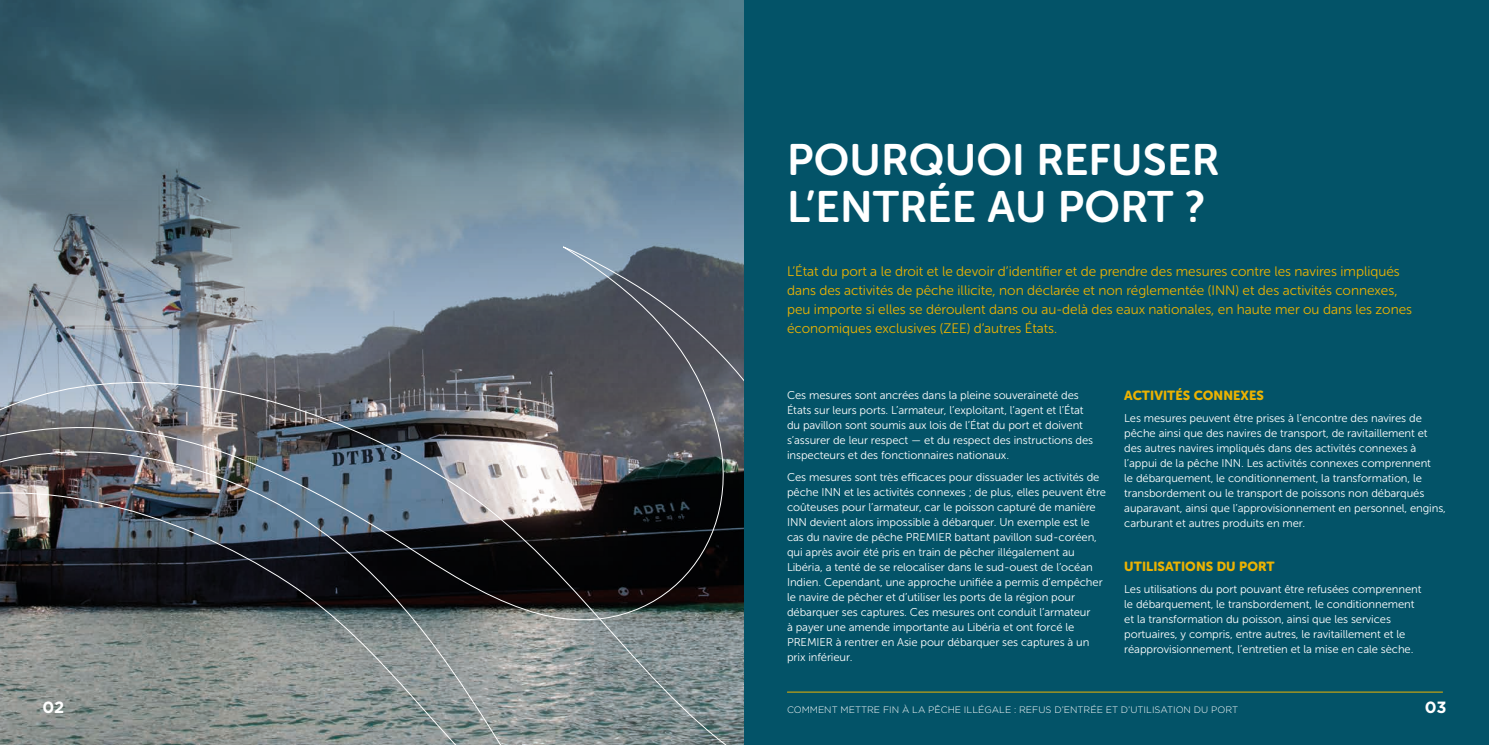
<style>
.page{position:relative;width:1489px;height:745px;background:#fff}
.page>*{position:absolute;margin:0;border:0;box-sizing:border-box;transform-origin:0 0}
.t1{font:43.75px/47.5px "Museo Sans Rounded 700";letter-spacing:.005em;color:#fff}
.t2{font:700 16.25px "Gotham";color:#fff}
.t3{font:13.75px/18.8px "Museo Sans Rounded 300";color:#ebb202}
.t4{font:13.12px "Museo Sans Rounded 900";letter-spacing:.005em;color:#ebb202}
.t5{font:11.25px/15px "Museo Sans 300";letter-spacing:-.01em;color:#fff}
.t6{font:300 9.38px "Gotham";color:#fff}
</style>
<div class="page">
<svg style="left:0;top:0;width:744px;height:242px;background:#557582"></svg>
<img style="left:0;top:242px;width:744px;height:502px">
<div style="left:744px;top:0;width:744px;height:744px;background:#035368"></div>
<hr style="left:787px;top:691px;width:655px;height:1px;background:#ebb202">
<h2 class="t2" style="left:43px;top:696px;width:23px">02</h2>
<h1 class="t1" style="left:787px;top:136px;width:433px">POURQUOI REFUSER<br>L’ENTRÉE AU PORT ?</h1>
<p class="t3" style="left:787px;top:262px;width:626px">L’État du port a le droit et le devoir d’identifier et de prendre des mesures contre les navires impliqués dans des activités de pêche illicite, non déclarée et non réglementée (INN) et des activités connexes, peu importe si elles se déroulent dans ou au-delà des eaux nationales, en haute mer ou dans les zones économiques exclusives (ZEE) d’autres États.</p>
<p class="t5" style="left:787px;top:387px;width:308px">Ces mesures sont ancrées dans la pleine souveraineté des États sur leurs ports. L’armateur, l’exploitant, l’agent et l’État du pavillon sont soumis aux lois de l’État du port et doivent s’assurer de leur respect — et du respect des instructions des inspecteurs et des fonctionnaires nationaux.</p>
<p class="t5" style="left:787px;top:469px;width:320px">Ces mesures sont très efficaces pour dissuader les activités de pêche INN et les activités connexes ; de plus, elles peuvent être coûteuses pour l’armateur, car le poisson capturé de manière INN devient alors impossible à débarquer. Un exemple est le cas du navire de pêche PREMIER battant pavillon sud-coréen, qui après avoir été pris en train de pêcher illégalement au Libéria, a tenté de se relocaliser dans le sud-ouest de l’océan Indien. Cependant, une approche unifiée a permis d’empêcher le navire de pêcher et d’utiliser les ports de la région pour débarquer ses captures. Ces mesures ont conduit l’armateur<br>à payer une amende importante au Libéria et ont forcé le PREMIER à rentrer en Asie pour débarquer ses captures à un prix inférieur.</p>
<p class="t4" style="left:1124px;top:388px;width:141px">ACTIVITÉS CONNEXES</p>
<p class="t5" style="left:1124px;top:410px;width:323px">Les mesures peuvent être prises à l’encontre des navires de pêche ainsi que des navires de transport, de ravitaillement et des autres navires impliqués dans des activités connexes à l’appui de la pêche INN. Les activités connexes comprennent<br>le débarquement, le conditionnement, la transformation, le transbordement ou le transport de poissons non débarqués auparavant, ainsi que l’approvisionnement en personnel, engins, carburant et autres produits en mer.</p>
<p class="t4" style="left:1124px;top:558px;width:152px">UTILISATIONS DU PORT</p>
<p class="t5" style="left:1124px;top:581px;width:299px">Les utilisations du port pouvant être refusées comprennent le débarquement, le transbordement, le conditionnement et la transformation du poisson, ainsi que les services portuaires, y compris, entre autres, le ravitaillement et le réapprovisionnement, l’entretien et la mise en cale sèche.</p>
<p class="t6" style="left:787px;top:703px;width:452px">COMMENT METTRE FIN À LA PÊCHE ILLÉGALE : REFUS D’ENTRÉE ET D’UTILISATION DU PORT</p>
<h2 class="t2" style="left:1424px;top:696px;width:23px">03</h2>
</div>
